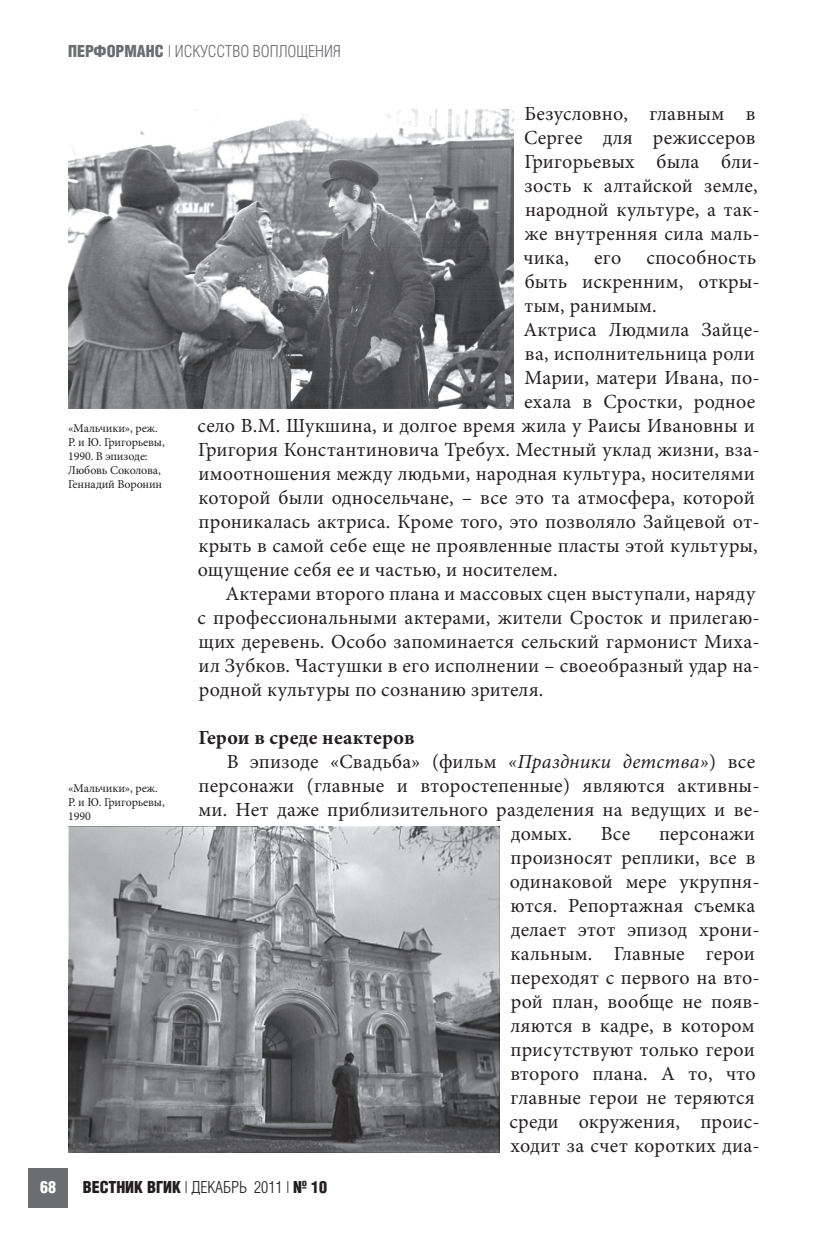
<style>
.page{position:relative;width:823px;height:1236px;background:#fff}
.page>*{position:absolute;margin:0;border:0;box-sizing:border-box;transform-origin:0 0}
.t1{font:20px/24px "Minion Pro";letter-spacing:.01em;color:#231f20}
.t2{font:700 20px "Minion Pro";letter-spacing:.01em;color:#231f20}
.t3{font:16px "AG Letterica Cond L";color:#6c6d70}
.t4{font:700 16px "AG Letterica Cond L";color:#231f20}
.t5{font:700 16px "AG Letterica Cond L";color:#fff}
.snoska{font:12px/14px "Minion Pro";letter-spacing:-.01em;color:#231f20}
.s1{font-weight:700}
.s2{font-style:italic}
.s3{font-weight:400}
</style>
<div class="page">
<div style="left:28px;top:1168px;width:40px;height:40px;background:#6c6d70"></div>
<img style="left:68px;top:110px;width:445px;height:298px">
<img style="left:68px;top:826px;width:431px;height:326px">
<p class="t3" style="left:68px;top:42px;width:274px"><span class="s1">ПЕРФОРМАНС</span> | ИСКУССТВО ВОПЛОЩЕНИЯ</p>
<p class="snoska" style="left:68px;top:422px;width:98px">«Мальчики», реж.<br>Р. и Ю. Григорьевы,<br>1990. В эпизоде:<br>Любовь Соколова,<br>Геннадий Воронин</p>
<p class="snoska" style="left:68px;top:781px;width:98px">«Мальчики», реж.<br>Р. и Ю. Григорьевы,<br>1990</p>
<p class="t1" style="left:523px;top:102px;width:237px">Безусловно, главным в<br>Сергее для режиссеров<br>Григорьевых была бли&shy;зость к алтайской земле, народной культуре, а так&shy;же внутренняя сила маль&shy;чика,</p>
<p class="t1" style="left:524px;top:246px;width:236px;text-indent:122px">способность быть искренним, откры&shy;тым, ранимым.</p>
<p class="t1" style="left:523px;top:318px;width:237px">Актриса Людмила Зайце-</p>
<p class="t1" style="left:524px;top:342px;width:231px">ва, исполнительница роли</p>
<p class="t1" style="left:524px;top:366px;width:236px">Марии, матери Ивана, по-</p>
<p class="t1" style="left:524px;top:390px;width:232px">ехала в Сростки, родное</p>
<p class="t1" style="left:197px;top:414px;width:558px">село В.М. Шукшина, и долгое время жила у Раисы Ивановны и</p>
<p class="t1" style="left:198px;top:438px;width:562px">Григория Константиновича Требух. Местный уклад жизни, вза-</p>
<p class="t1" style="left:198px;top:462px;width:557px">имоотношения между людьми, народная культура, носителями</p>
<p class="t1" style="left:198px;top:486px;width:557px">которой были односельчане, – все это та атмосфера, которой</p>
<p class="t1" style="left:198px;top:510px;width:562px">проникалась актриса. Кроме того, это позволяло Зайцевой от-</p>
<p class="t1" style="left:198px;top:534px;width:560px">крыть в самой себе еще не проявленные пласты этой культуры,</p>
<p class="t1" style="left:198px;top:558px;width:361px">ощущение себя ее и частью, и носителем.</p>
<p class="t1" style="left:197px;top:582px;width:563px;text-indent:28px">Актерами второго плана и массовых сцен выступали, наряду с профессиональными актерами, жители Сросток и прилегаю&shy;щих деревень. Особо запоминается сельский гармонист Миха&shy;ил Зубков. Частушки в его исполнении – своеобразный удар на&shy;родной культуры по сознанию зрителя.</p>
<p class="t2" style="left:198px;top:724px;width:217px">Герои в среде неактеров</p>
<p class="t1" style="left:226px;top:750px;width:529px">В эпизоде «Свадьба» (фильм <span class="s2">«Праздники детства»</span>) все</p>
<p class="t1" style="left:198px;top:774px;width:562px">персонажи (главные и второстепенные) являются активны-</p>
<p class="t1" style="left:198px;top:798px;width:562px">ми. Нет даже приблизительного разделения на ведущих и ве-</p>
<p class="t1" style="left:510px;top:822px;width:63px">домых.</p>
<p class="t1" style="left:600px;top:822px;width:31px">Все</p>
<p class="t1" style="left:594px;top:246px;width:29px">его</p>
<p class="t1" style="left:509px;top:822px;width:251px;text-indent:149px">персонажи произносят реплики, все в одинаковой мере укрупня&shy;ются. Репортажная съемка делает этот эпизод хрони&shy;кальным. Главные герои переходят с первого на вто&shy;рой план, вообще не появ&shy;ляются в кадре, в котором присутствуют только герои второго плана. А то, что главные герои не теряются среди окружения, проис&shy;ходит за счет коротких диа-</p>
<p class="t5" style="left:40px;top:1178px;width:17px">68</p>
<p class="t4" style="left:83px;top:1178px;width:246px">ВЕСТНИК ВГИК <span class="s3">| ДЕКАБРЬ 2011 |</span> № 10</p>
</div>
